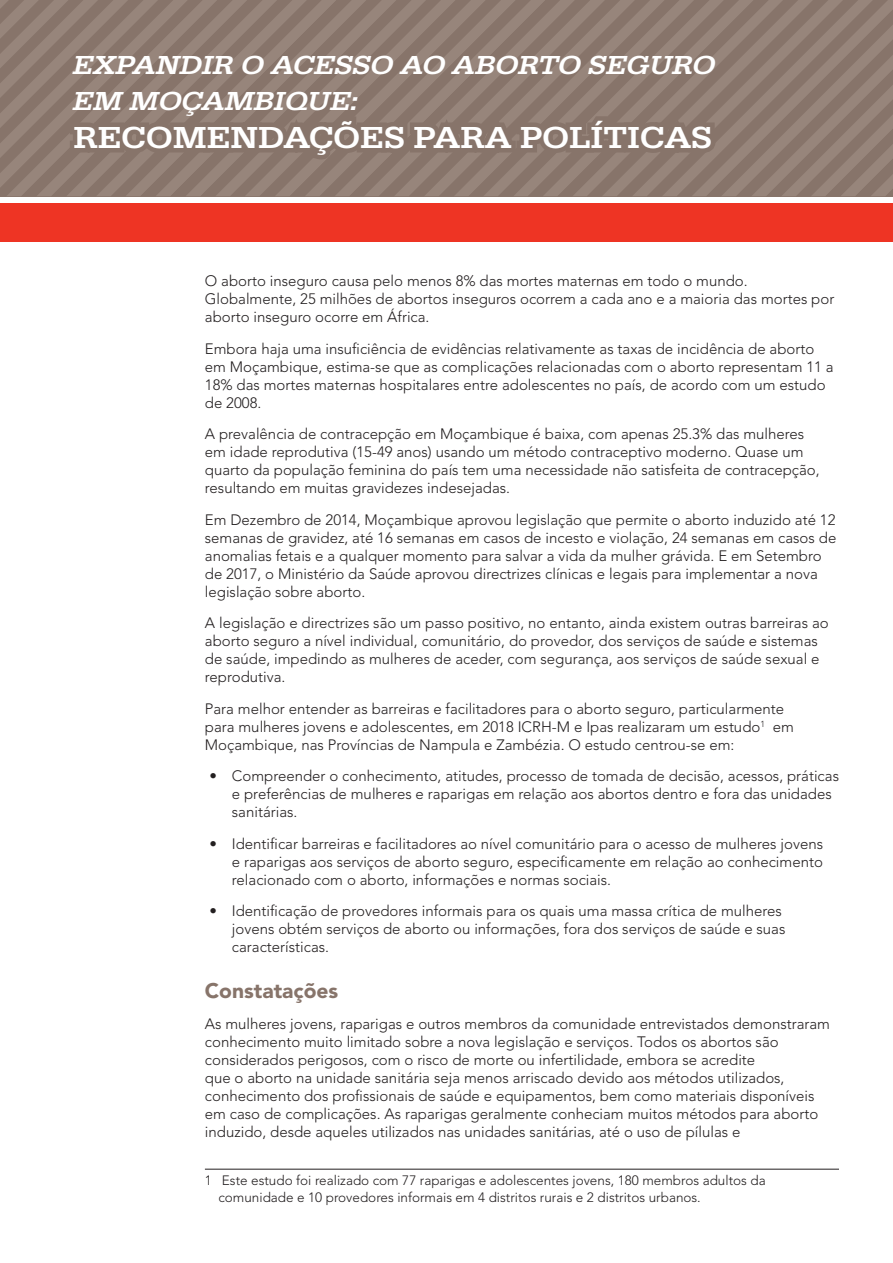
<style>
.page{position:relative;width:893px;height:1263px;background:#fff}
.page>*{position:absolute;margin:0;border:0;box-sizing:border-box;transform-origin:0 0}
.t1{font:31.5px "URW Egyptienne TOT Med Ext Wid";color:#fff}
.t2{font:27px/36px "URW Egyptienne TOT Med Ext Wid Obl";color:#fff}
.t3{font:900 21px "Avenir LT Std";color:#87746a}
.t4{font:300 15px/18px "Avenir LT Std";color:#231f20}
.t5{font:300 13.5px/16.2px "Avenir LT Std";color:#231f20}
</style>
<div class="page">
<hr style="left:205px;top:1169px;width:634px;height:1px;background:#231f20">
<svg style="left:0;top:0;width:893px;height:197px;background:#8d7b71"></svg>
<div style="left:0;top:203px;width:893px;height:39px;background:#ee3424"></div>
<h2 class="t2" style="left:73px;top:52px;width:644px">EXPANDIR O ACESSO AO ABORTO SEGURO<br>EM MOÇAMBIQUE:</h2>
<h1 class="t1" style="left:73px;top:127px;width:640px">RECOMENDAÇÕES PARA POLÍTICAS</h1>
<p class="t4" style="left:205px;top:273px;width:631px">O aborto inseguro causa pelo menos 8% das mortes maternas em todo o mundo.<br>Globalmente, 25 milhões de abortos inseguros ocorrem a cada ano e a maioria das mortes por aborto inseguro ocorre em África.</p>
<p class="t4" style="left:205px;top:341px;width:630px">Embora haja uma insuficiência de evidências relativamente as taxas de incidência de aborto em Moçambique, estima-se que as complicações relacionadas com o aborto representam 11 a 18% das mortes maternas hospitalares entre adolescentes no país, de acordo com um estudo de 2008.</p>
<p class="t4" style="left:205px;top:426px;width:616px">A prevalência de contracepção em Moçambique é baixa, com apenas 25.3% das mulheres em idade reprodutiva (15-49 anos) usando um método contraceptivo moderno. Quase um quarto da população feminina do país tem uma necessidade não satisfeita de contracepção, resultando em muitas gravidezes indesejadas.</p>
<p class="t4" style="left:205px;top:512px;width:633px">Em Dezembro de 2014, Moçambique aprovou legislação que permite o aborto induzido até 12 semanas de gravidez, até 16 semanas em casos de incesto e violação, 24 semanas em casos de anomalias fetais e a qualquer momento para salvar a vida da mulher grávida. E em Setembro de 2017, o Ministério da Saúde aprovou directrizes clínicas e legais para implementar a nova legislação sobre aborto.</p>
<p class="t4" style="left:205px;top:615px;width:625px">A legislação e directrizes são um passo positivo, no entanto, ainda existem outras barreiras ao aborto seguro a nível individual, comunitário, do provedor, dos serviços de saúde e sistemas de saúde, impedindo as mulheres de aceder, com segurança, aos serviços de saúde sexual e reprodutiva.</p>
<p class="t4" style="left:205px;top:701px;width:590px">Para melhor entender as barreiras e facilitadores para o aborto seguro, particularmente para mulheres jovens e adolescentes, em 2018 ICRH-M e Ipas realizaram um estudo<sup>1</sup> em<br>Moçambique, nas Províncias de Nampula e Zambézia. O estudo centrou-se em:</p>
<p class="t4" style="left:232px;top:768px;width:609px;text-indent:-22px">• Compreender o conhecimento, atitudes, processo de tomada de decisão, acessos, práticas e preferências de mulheres e raparigas em relação aos abortos dentro e fora das unidades sanitárias.</p>
<p class="t4" style="left:232px;top:836px;width:593px;text-align:justify;text-indent:-22px">• Identificar barreiras e facilitadores ao nível comunitário para o acesso de mulheres jovens e raparigas aos serviços de aborto seguro, especificamente em relação ao conhecimento relacionado com o aborto, informações e normas sociais.</p>
<p class="t4" style="left:232px;top:903px;width:555px;text-indent:-22px">• Identificação de provedores informais para os quais uma massa crítica de mulheres jovens obtém serviços de aborto ou informações, fora dos serviços de saúde e suas características.</p>
<h3 class="t3" style="left:205px;top:978px;width:135px">Constatações</h3>
<p class="t4" style="left:205px;top:1016px;width:627px">As mulheres jovens, raparigas e outros membros da comunidade entrevistados demonstraram conhecimento muito limitado sobre a nova legislação e serviços. Todos os abortos são considerados perigosos, com o risco de morte ou infertilidade, embora se acredite<br>que o aborto na unidade sanitária seja menos arriscado devido aos métodos utilizados, conhecimento dos profissionais de saúde e equipamentos, bem como materiais disponíveis em caso de complicações. As raparigas geralmente conheciam muitos métodos para aborto induzido, desde aqueles utilizados nas unidades sanitárias, até o uso de pílulas e</p>
<p class="t5" style="left:218px;top:1174px;width:549px;text-indent:-14px">1 Este estudo foi realizado com 77 raparigas e adolescentes jovens, 180 membros adultos da comunidade e 10 provedores informais em 4 distritos rurais e 2 distritos urbanos.</p>
</div>
